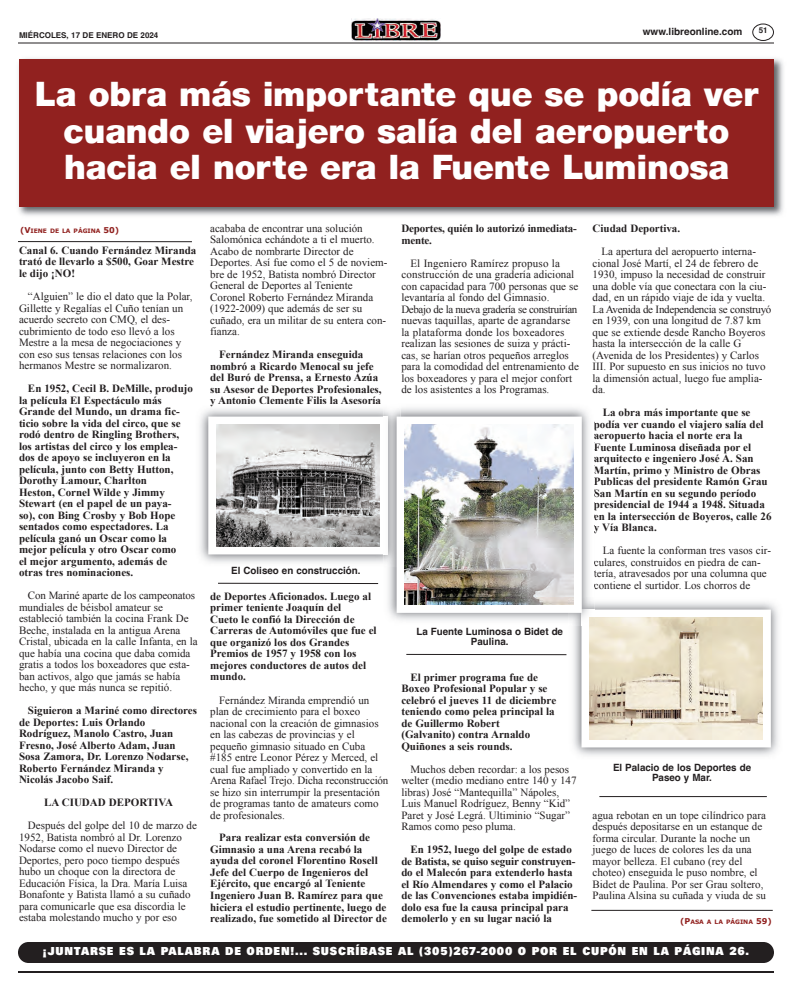
<style>
.page{position:relative;width:792px;height:990px;background:#fff}
.page>*{position:absolute;margin:0;border:0;box-sizing:border-box;transform-origin:0 0}
.t1{font:900 36px/36.5px "Sans";color:#fff;text-align:center}
.t2{font:12px "Univers Ultra Bold DTC";letter-spacing:.065em;color:#fff;scale:.92 1}
.t3{font:11px/11.5px "Times New Roman";color:#231f20}
.t4{font:700 11px/11.5px "Times New Roman";color:#231f20}
.t5{font:700 10px/10.5px "Helvetica";color:#231f20;text-align:center}
.t6{font:700 8px "Helvetica";color:#231f20}
.t7{font:700 6px "Verdana";color:#91211f}
.s1{font-size:8px}
</style>
<div class="page">
<hr style="left:18px;top:43px;width:756px;height:1px;background:#231f20">
<img style="left:351px;top:18px;width:90px;height:22px">
<svg style="left:752px;top:24px;width:22px;height:17px"></svg>
<hr style="left:18px;top:971px;width:756px;height:2px;background:#231f20">
<hr style="left:18px;top:241px;width:174px;height:1px;background:#231f20">
<hr style="left:591px;top:910px;width:182px;height:1px;background:#231f20">
<img style="left:199px;top:404px;width:185px;height:159px">
<img style="left:210px;top:404px;width:40px;height:2px">
<div style="left:208px;top:417px;width:180px;height:137px;border:8px solid #fff"></div>
<img style="left:216px;top:425px;width:164px;height:121px">
<img style="left:573px;top:602px;width:205px;height:154px">
<div style="left:581px;top:610px;width:190px;height:137px;border:8px solid #fff"></div>
<img style="left:589px;top:626px;width:174px;height:113px">
<img style="left:595px;top:618px;width:168px;height:8px">
<img style="left:388px;top:408px;width:201px;height:213px">
<svg style="left:594px;top:421px;width:1px;height:112px"></svg>
<svg style="left:594px;top:560px;width:1px;height:28px"></svg>
<img style="left:384px;top:408px;width:17px;height:159px">
<img style="left:384px;top:417px;width:4px;height:137px">
<img style="left:582px;top:597px;width:13px;height:13px">
<img style="left:569px;top:610px;width:20px;height:16px">
<svg style="left:589px;top:610px;width:6px;height:16px"></svg>
<img style="left:405px;top:425px;width:169px;height:172px">
<img style="left:405px;top:597px;width:164px;height:8px">
<svg style="left:569px;top:597px;width:5px;height:8px"></svg>
<div style="left:18px;top:942px;width:756px;height:21px;background:#231f20;border-radius:10px"></div>
<img style="left:18px;top:58px;width:766px;height:158px">
<div style="left:19px;top:59px;width:755px;height:148px;background:#91211f"></div>
<hr style="left:218px;top:583px;width:160px;height:1px;background:#231f20">
<hr style="left:406px;top:654px;width:160px;height:1px;background:#231f20">
<hr style="left:599px;top:796px;width:168px;height:1px;background:#231f20">
<p class="t6" style="left:19px;top:32px;width:141px">MIÉRCOLES, 17 DE ENERO DE 2024</p>
<p class="t5" style="left:643px;top:27px;width:101px">www.libreonline.com</p>
<p class="t6" style="left:759px;top:27px;width:10px">51</p>
<h1 class="t1" style="left:35px;top:78px;width:725px">La obra más importante que se podía ver cuando el viajero salía del aeropuerto hacia el norte era la Fuente Luminosa</h1>
<p class="t7" style="left:20px;top:227px;width:101px"><span class="s1">(V</span>IENE DE LA PÁGINA <span class="s1">50)</span></p>
<p class="t4" style="left:19px;top:244px;width:179px">Canal 6. Cuando Fernández Miranda trató de llevarlo a $500, Goar Mestre le dijo ¡NO!</p>
<p class="t3" style="left:19px;top:291px;width:175px;text-indent:9px">“Alguien” le dio el dato que la Polar, Gillette y Regalías el Cuño tenían un acuerdo secreto con CMQ, el des&shy;cubrimiento de todo eso llevó a los Mestre a la mesa de negociaciones y con eso sus tensas relaciones con los hermanos Mestre se normalizaron.</p>
<p class="t4" style="left:19px;top:383px;width:175px;text-indent:9px">En 1952, Cecil B. DeMille, produjo la película El Espectáculo más<br>Grande del Mundo, un drama fic&shy;ticio sobre la vida del circo, que se rodó dentro de Ringling Brothers, los artistas del circo y los emplea&shy;dos de apoyo se incluyeron en la película, junto con Betty Hutton,<br>Dorothy Lamour, Charlton<br>Heston, Cornel Wilde y Jimmy<br>Stewart (en el papel de un paya-<br>so), con Bing Crosby y Bob Hope sentados como espectadores. La película ganó un Oscar como la mejor película y otro Oscar como<br>el mejor argumento, además de otras tres nominaciones.</p>
<p class="t3" style="left:19px;top:590px;width:180px;text-indent:9px">Con Mariné aparte de los campeonatos mundiales de béisbol amateur se estableció también la cocina Frank De Beche, instalada en la antigua Arena Cristal, ubicada en la calle Infanta, en la que había una cocina que daba comida gratis a todos los boxeadores que esta&shy;ban activos, algo que jamás se había hecho, y que más nunca se repitió.</p>
<p class="t4" style="left:19px;top:705px;width:180px;text-indent:9px">Siguieron a Mariné como directores de Deportes: Luis Orlando<br>Rodríguez, Manolo Castro, Juan<br>Fresno, José Alberto Adam, Juan<br>Sosa Zamora, Dr. Lorenzo Nodarse,<br>Roberto Fernández Miranda y<br>Nicolás Jacobo Saif.</p>
<p class="t4" style="left:44px;top:797px;width:130px">LA CIUDAD DEPORTIVA</p>
<p class="t3" style="left:19px;top:820px;width:180px;text-indent:9px">Después del golpe del 10 de marzo de 1952, Batista nombró al Dr. Lorenzo Nodarse como el nuevo Director de Deportes, pero poco tiempo después hubo un choque con la directora de Educación Física, la Dra. María Luisa Bonafonte y Batista llamó a su cuñado para comunicarle que esa discordia le estaba molestando mucho y por eso</p>
<p class="t3" style="left:210px;top:222px;width:179px">acababa de encontrar una solución<br>Salomónica echándote a ti el muerto.<br>Acabo de nombrarte Director de<br>Deportes. Así fue como el 5 de noviem&shy;bre de 1952, Batista nombró Director<br>General de Deportes al Teniente<br>Coronel Roberto Fernández Miranda (1922-2009) que además de ser su cuñado, era un militar de su entera con&shy;fianza.</p>
<p class="t4" style="left:210px;top:349px;width:173px;text-indent:9px">Fernández Miranda enseguida nombró a Ricardo Menocal su jefe del Buró de Prensa, a Ernesto Azúa su Asesor de Deportes Profesionales, y Antonio Clemente Filis la Asesoría</p>
<p class="t5" style="left:231px;top:566px;width:131px">El Coliseo en construcción.</p>
<p class="t4" style="left:210px;top:590px;width:168px">de Deportes Aficionados. Luego al primer teniente Joaquín del<br>Cueto le confió la Dirección de<br>Carreras de Automóviles que fue el que organizó los dos Grandes<br>Premios de 1957 y 1958 con los mejores conductores de autos del mundo.</p>
<p class="t3" style="left:210px;top:694px;width:180px;text-indent:9px">Fernández Miranda emprendió un plan de crecimiento para el boxeo nacional con la creación de gimnasios en las cabezas de provincias y el pequeño gimnasio situado en Cuba #185 entre Leonor Pérez y Merced, el cual fue ampliado y convertido en la Arena Rafael Trejo. Dicha reconstrucción se hizo sin interrumpir la presentación de programas tanto de amateurs como de profesionales.</p>
<p class="t4" style="left:210px;top:832px;width:178px;text-indent:9px">Para realizar esta conversión de Gimnasio a una Arena recabó la ayuda del coronel Florentino Rosell Jefe del Cuerpo de Ingenieros del Ejército, que encargó al Teniente Ingeniero Juan B. Ramírez para que hiciera el estudio pertinente, luego de realizado, fue sometido al Director de</p>
<p class="t4" style="left:401px;top:223px;width:177px">Deportes, quién lo autorizó inmediata&shy;mente.</p>
<p class="t3" style="left:401px;top:257px;width:179px;text-indent:9px">El Ingeniero Ramírez propuso la construcción de una gradería adicional con capacidad para 700 personas que se levantaría al fondo del Gimnasio.<br>Debajo de la nueva gradería se construirían nuevas taquillas, aparte de agrandarse la plataforma donde los boxeadores realizan las sesiones de suiza y prácti&shy;cas, se harían otros pequeños arreglos para la comodidad del entrenamiento de los boxeadores y para el mejor confort de los asistentes a los Programas.</p>
<p class="t5" style="left:416px;top:627px;width:148px">La Fuente Luminosa o Bidet de<br>Paulina.</p>
<p class="t4" style="left:401px;top:671px;width:156px;text-indent:9px">El primer programa fue de<br>Boxeo Profesional Popular y se celebró el jueves 11 de diciembre teniendo como pelea principal la de Guillermo Robert (Galvanito) contra Arnaldo<br>Quiñones a seis rounds.</p>
<p class="t3" style="left:401px;top:763px;width:177px;text-indent:9px">Muchos deben recordar: a los pesos welter (medio mediano entre 140 y 147 libras) José “Mantequilla” Nápoles, Luis Manuel Rodríguez, Benny “Kid” Paret y José Legrá. Ultiminio “Sugar” Ramos como peso pluma.</p>
<p class="t4" style="left:401px;top:844px;width:177px;text-indent:9px">En 1952, luego del golpe de estado de Batista, se quiso seguir construyen&shy;do el Malecón para extenderlo hasta el Río Almendares y como el Palacio de las Convenciones estaba impidién&shy;dolo esa fue la causa principal para demolerlo y en su lugar nació la</p>
<p class="t4" style="left:593px;top:223px;width:89px">Ciudad Deportiva.</p>
<p class="t3" style="left:593px;top:246px;width:180px;text-indent:9px">La apertura del aeropuerto interna&shy;cional José Martí, el 24 de febrero de 1930, impuso la necesidad de construir una doble vía que conectara con la ciu&shy;dad, en un rápido viaje de ida y vuelta.<br>La Avenida de Independencia se construyó en 1939, con una longitud de 7.87 km que se extiende desde Rancho Boyeros hasta la intersección de la calle G (Avenida de los Presidentes) y Carlos III. Por supuesto en sus inicios no tuvo la dimensión actual, luego fue amplia&shy;da.</p>
<p class="t4" style="left:594px;top:407px;width:179px;text-indent:9px">La obra más importante que se podía ver cuando el viajero salía del aeropuerto hacia el norte era la<br>Fuente Luminosa diseñada por el arquitecto e ingeniero José A. San<br>Martín, primo y Ministro de Obras<br>Publicas del presidente Ramón Grau<br>San Martín en su segundo período presidencial de 1944 a 1948. Situada en la intersección de Boyeros, calle 26 y Vía Blanca.</p>
<p class="t3" style="left:594px;top:545px;width:179px;text-indent:9px">La fuente la conforman tres vasos cir&shy;culares, construidos en piedra de can&shy;tería, atravesados por una columna que contiene el surtidor. Los chorros de</p>
<p class="t5" style="left:613px;top:763px;width:140px">El Palacio de los Deportes de<br>Paseo y Mar.</p>
<p class="t3" style="left:593px;top:809px;width:175px">agua rebotan en un tope cilíndrico para después depositarse en un estanque de forma circular. Durante la noche un juego de luces de colores les da una mayor belleza. El cubano (rey del choteo) enseguida le puso nombre, el Bidet de Paulina. Por ser Grau soltero, Paulina Alsina su cuñada y viuda de su</p>
<p class="t7" style="left:680px;top:918px;width:93px"><span class="s1">(P</span>ASA A LA PÁGINA <span class="s1">59)</span></p>
<p class="t2" style="left:43px;top:947px;width:769px">¡JUNTARSE ES LA PALABRA DE ORDEN!... SUSCRÍBASE AL (305)267-2000 O POR EL CUPÓN EN LA PÁGINA 26.</p>
</div>
